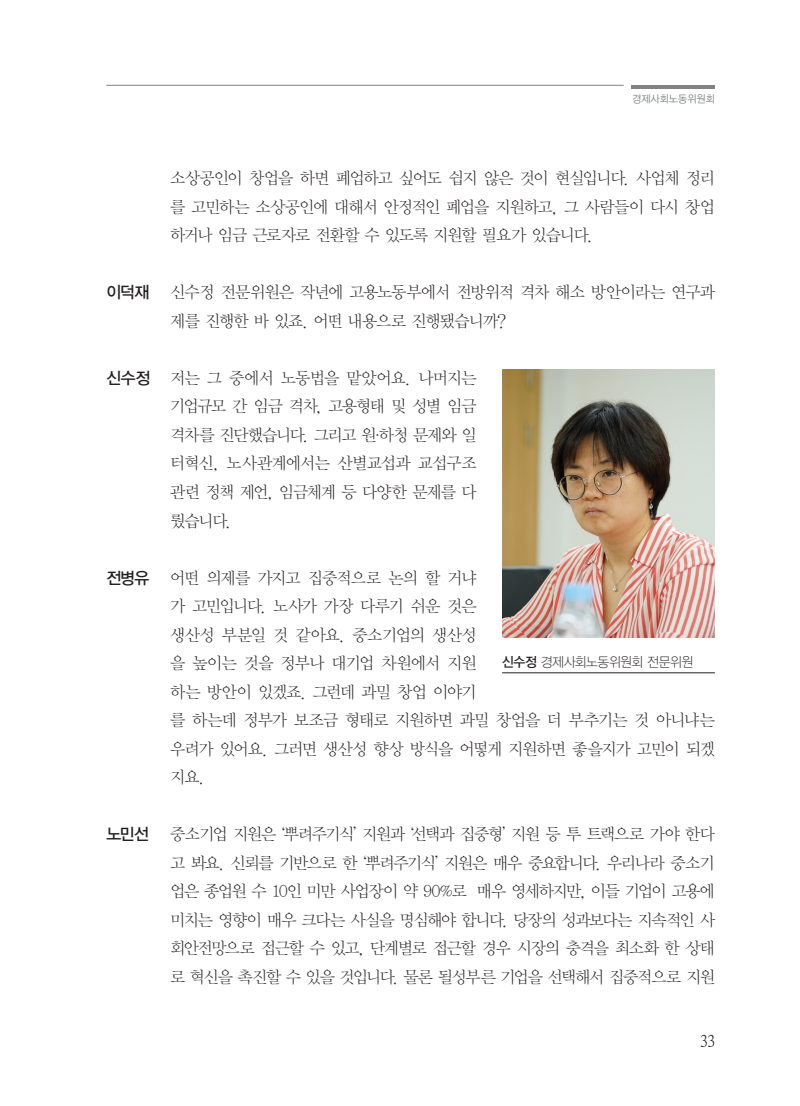
<style>
.page{position:relative;width:800px;height:1106px;background:#fff}
.page>*{position:absolute;margin:0;border:0;box-sizing:border-box;transform-origin:0 0}
.본문_명조{font:16.5px/28.5px "YDVY Mj O31";letter-spacing:-.06em;color:#231f20}
.인터뷰_본문_20mm들여쓰기{font:16.5px/28.5px "YDVY Mj O31";letter-spacing:-.065em;color:#231f20;text-align:justify}
.본문_명조-2{font:16.5px "YDVYGO33";letter-spacing:-.05em;color:#231f20}
.t1{font:16.5px "YDVY Mj O520";color:#231f20}
.t2{font:13.5px "YDVYGO31";letter-spacing:-.035em;color:#231f20;scale:.95 1}
.t3{font:10.5px "YDVYGO32";color:#808285;scale:.95 1}
.s1{font-family:"YDVYGO33"}
</style>
<div class="page">
<img style="left:502px;top:370px;width:212px;height:267px">
<hr style="left:502px;top:672px;width:212px;height:1px;background:#231f20">
<hr style="left:631px;top:85px;width:83px;height:3px;background:#808285">
<hr style="left:106px;top:85px;width:517px;height:1px;background:#808285">
<p class="t3" style="left:632px;top:93px;width:88px">경제사회노동위원회</p>
<p class="인터뷰_본문_20mm들여쓰기" style="left:170px;top:164px;width:546px">소상공인이 창업을 하면 폐업하고 싶어도 쉽지 않은 것이 현실입니다. 사업체 정리 를 고민하는 소상공인에 대해서 안정적인 폐업을 지원하고, 그 사람들이 다시 창업 하거나 임금 근로자로 전환할 수 있도록 지원할 필요가 있습니다.</p>
<p class="본문_명조-2" style="left:106px;top:283px;width:44px">이덕재</p>
<p class="본문_명조" style="left:170px;top:278px;width:546px">신수정 전문위원은 작년에 고용노동부에서 전방위적 격차 해소 방안이라는 연구과 제를 진행한 바 있죠. 어떤 내용으로 진행됐습니까?</p>
<p class="본문_명조" style="left:170px;top:364px;width:308px;text-align:justify;text-indent:-64px"><span class="s1">신수정</span> 저는 그 중에서 노동법을 맡았어요. 나머지는 기업규모 간 임금 격차, 고용형태 및 성별 임금 격차를 진단했습니다. 그리고 원·하청 문제와 일 터혁신, 노사관계에서는 산별교섭과 교섭구조 관련 정책 제언, 임금체계 등 다양한 문제를 다 뤘습니다.</p>
<p class="본문_명조-2" style="left:106px;top:568px;width:45px">전병유</p>
<p class="본문_명조" style="left:170px;top:563px;width:546px">어떤 의제를 가지고 집중적으로 논의 할 거냐<br>가 고민입니다. 노사가 가장 다루기 쉬운 것은<br>생산성 부분일 것 같아요. 중소기업의 생산성<br>을 높이는 것을 정부나 대기업 차원에서 지원<br>하는 방안이 있겠죠. 그런데 과밀 창업 이야기<br>를 하는데 정부가 보조금 형태로 지원하면 과밀 창업을 더 부추기는 것 아니냐는 우려가 있어요. 그러면 생산성 향상 방식을 어떻게 지원하면 좋을지가 고민이 되겠 지요.</p>
<p class="t2" style="left:502px;top:654px;width:203px"><span class="s1">신수정</span> 경제사회노동위원회 전문위원</p>
<p class="본문_명조-2" style="left:106px;top:824px;width:44px">노민선</p>
<p class="본문_명조" style="left:170px;top:820px;width:546px;text-align:justify">중소기업 지원은 ‘뿌려주기식’ 지원과 ‘선택과 집중형’ 지원 등 투 트랙으로 가야 한다 고 봐요. 신뢰를 기반으로 한 ‘뿌려주기식’ 지원은 매우 중요합니다. 우리나라 중소기 업은 종업원 수 10인 미만 사업장이 약 90%로 매우 영세하지만, 이들 기업이 고용에 미치는 영향이 매우 크다는 사실을 명심해야 합니다. 당장의 성과보다는 지속적인 사 회안전망으로 접근할 수 있고, 단계별로 접근할 경우 시장의 충격을 최소화 한 상태 로 혁신을 촉진할 수 있을 것입니다. 물론 될성부른 기업을 선택해서 집중적으로 지원</p>
<p class="t1" style="left:699px;top:1031px;width:16px">33</p>
</div>
